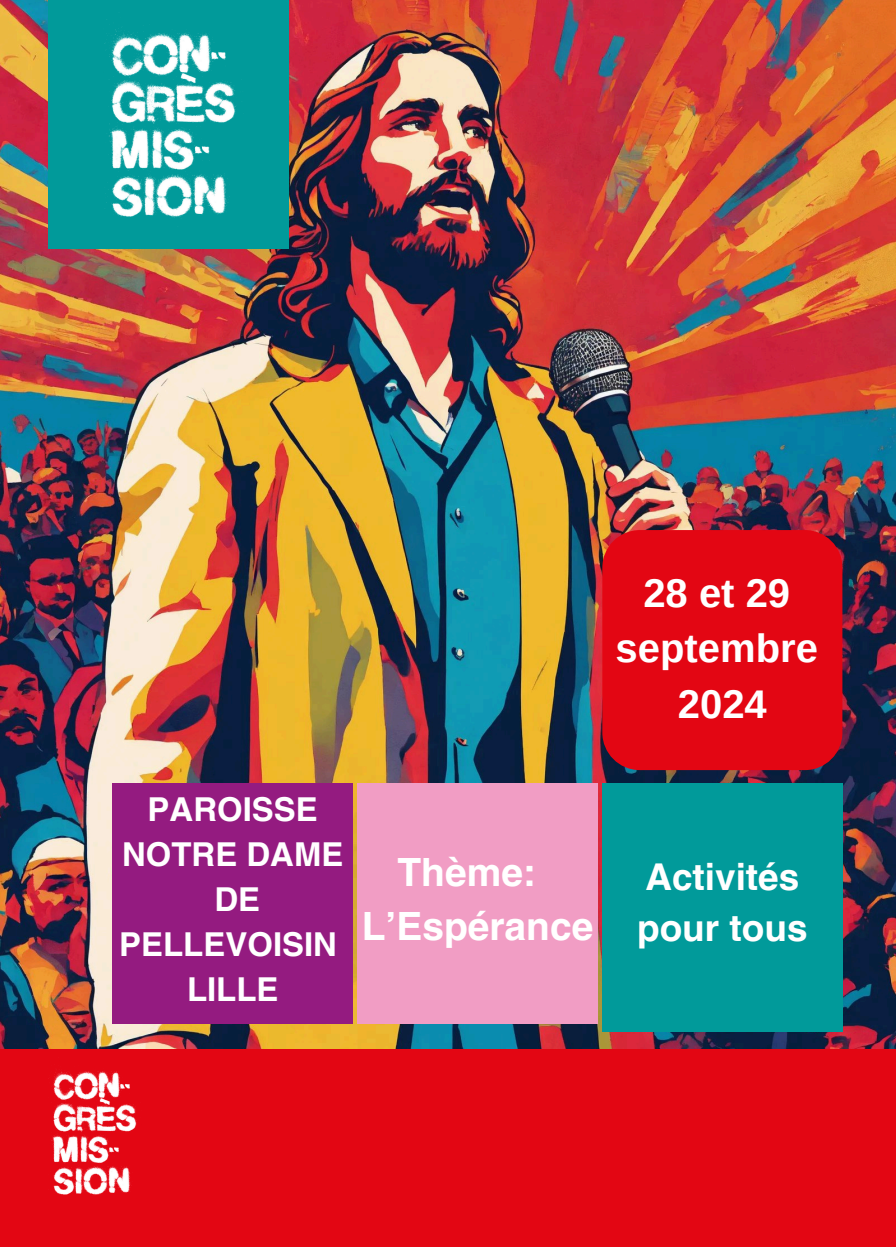
<style>
.page{position:relative;width:896px;height:1247px;background:#fff}
.page>*{position:absolute;margin:0;border:0;box-sizing:border-box;transform-origin:0 0}
.t1{font:700 40px/55.6px "Arimo";color:#fff;text-align:center}
.t2{font:700 39px/54px "Helvetica LT Pro";color:#fff;text-align:center}
.t3{font:700 37px/51px "Helvetica LT Pro";color:#fff}
.t4{font:700 33px/45px "Helvetica LT Pro";color:#fff;text-align:center}
</style>
<div class="page">
<img style="left:0;top:0;width:896px;height:1049px">
<div style="left:0;top:1049px;width:896px;height:197px;background:#e30613"></div>
<div style="left:113px;top:783px;width:240px;height:240px;background:#941b80"></div>
<div style="left:602px;top:530px;width:240px;height:240px;background:#e30613;border-radius:37px"></div>
<div style="left:602px;top:783px;width:240px;height:249px;background:#019a9a"></div>
<div style="left:357px;top:783px;width:240px;height:240px;background:#f19dc4"></div>
<img style="left:51px;top:1071px;width:86px;height:124px">
<div style="left:48px;top:0;width:240px;height:248px;background:#019a9a"></div>
<img style="left:72px;top:19px;width:192px;height:230px">
<p class="t1" style="left:615px;top:565px;width:204px">28 et 29 septembre<br>2024</p>
<p class="t4" style="left:122px;top:790px;width:223px">PAROISSE<br>NOTRE DAME</p>
<h1 class="t4" style="left:119px;top:880px;width:219px">DE<br>PELLEVOISIN</h1>
<p class="t4" style="left:187px;top:970px;width:93px">LILLE</p>
<h1 class="t2" style="left:362px;top:848px;width:233px">Thème:<br>L’Espérance</h1>
<p class="t3" style="left:637px;top:855px;width:172px">Activités pour tous</p>
</div>
